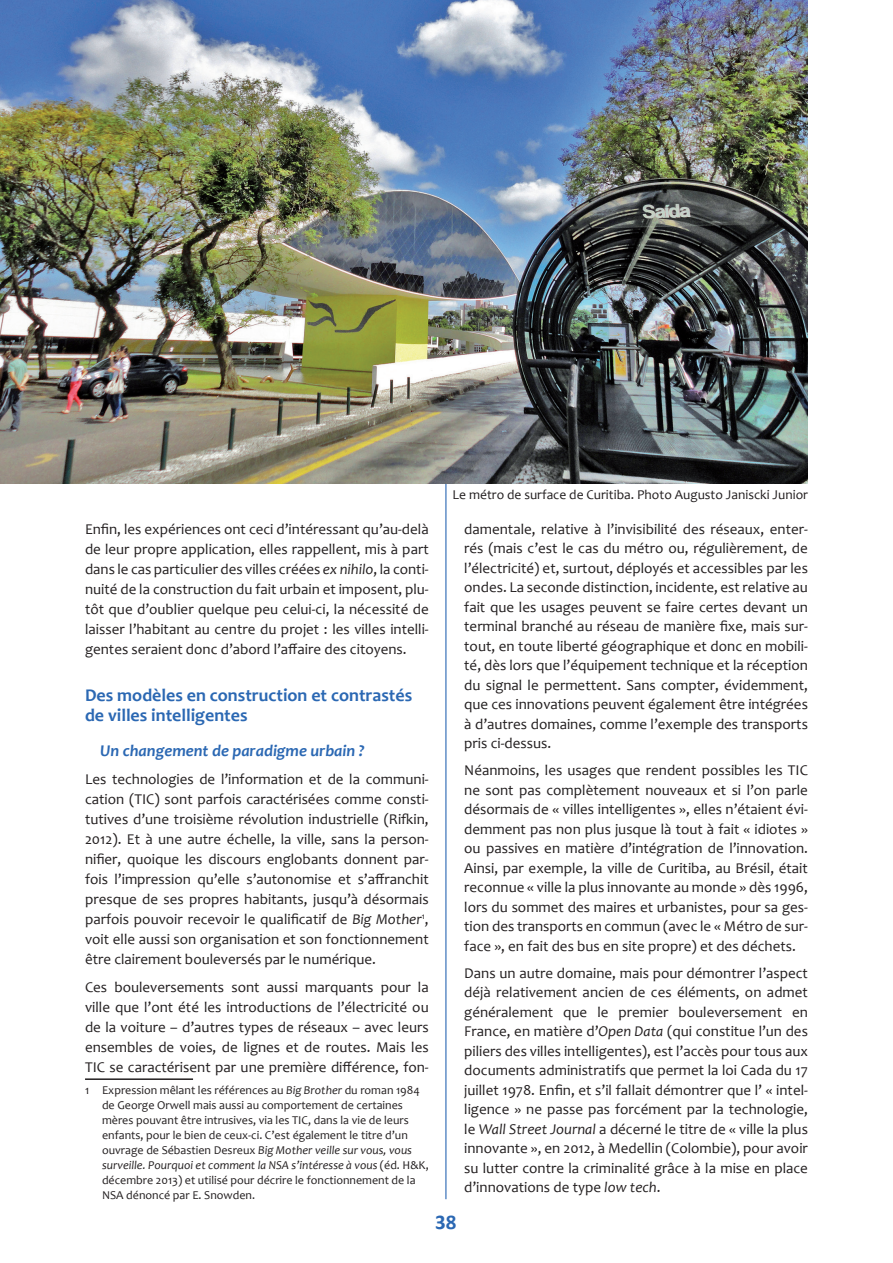
<style>
.page{position:relative;width:893px;height:1263px;background:#fff}
.page>*{position:absolute;margin:0;border:0;box-sizing:border-box;transform-origin:0 0}
.t1{font:700 21px "Calibri";color:#2b68b3}
.t2{font:700 18px/20.1px "Candara";color:#2b68b3}
.t3{font:italic 700 16.5px "Candara";color:#2b68b3}
.t4{font:15px/19.5px "Candara";color:#231f20;text-align:justify}
.t5{font:13.5px "Candara";color:#231f20}
.t6{font:12px/15px "Candara";color:#231f20}
.s1{font-style:italic}
</style>
<div class="page">
<hr style="left:445px;top:86px;width:1px;height:1113px;background:#2b68b3">
<hr style="left:85px;top:1078px;width:108px;height:2px;background:#231f20">
<img style="left:0;top:0;width:808px;height:484px">
<p class="t4" style="left:85px;top:519px;width:345px;line-height:20.1px">Enfin, les expériences ont ceci d’intéressant qu’au-delà de leur propre application, elles rappellent, mis à part dans le cas particulier des villes créées <span class="s1">ex nihilo</span>, la conti&shy;nuité de la construction du fait urbain et imposent, plu&shy;tôt que d’oublier quelque peu celui-ci, la nécessité de laisser l’habitant au centre du projet : les villes intelli&shy;gentes seraient donc d’abord l’affaire des citoyens.</p>
<p class="t2" style="left:85px;top:685px;width:329px">Des modèles en construction et contrastés de villes intelligentes</p>
<p class="t3" style="left:100px;top:740px;width:266px">Un changement de paradigme urbain ?</p>
<p class="t4" style="left:85px;top:768px;width:345px;line-height:20.1px">Les technologies de l’information et de la communi&shy;cation (TIC) sont parfois caractérisées comme consti&shy;tutives d’une troisième révolution industrielle (Rifkin, 2012). Et à une autre échelle, la ville, sans la person&shy;nifier, quoique les discours englobants donnent par&shy;fois l’impression qu’elle s’autonomise et s’affranchit presque de ses propres habitants, jusqu’à désormais parfois pouvoir recevoir le qualificatif de <span class="s1">Big Mother</span><sup>1</sup>, voit elle aussi son organisation et son fonctionnement être clairement bouleversés par le numérique.</p>
<p class="t4" style="left:85px;top:976px;width:345px;line-height:20.1px">Ces bouleversements sont aussi marquants pour la ville que l’ont été les introductions de l’électricité ou de la voiture – d’autres types de réseaux – avec leurs ensembles de voies, de lignes et de routes. Mais les TIC se caractérisent par une première différence, fon-</p>
<p class="t6" style="left:102px;top:1082px;width:328px;text-indent:-17px">1 Expression mêlant les références au <span class="s1">Big Brother</span> du roman 1984 de George Orwell mais aussi au comportement de certaines mères pouvant être intrusives, via les TIC, dans la vie de leurs enfants, pour le bien de ceux-ci. C’est également le titre d’un ouvrage de Sébastien Desreux <span class="s1">Big Mother veille sur vous, vous surveille. Pourquoi et comment la NSA s’intéresse à vous</span> (éd. H&amp;K, décembre 2013) et utilisé pour décrire le fonctionnement de la NSA dénoncé par E. Snowden.</p>
<p class="t5" style="left:453px;top:486px;width:357px">Le métro de surface de Curitiba. Photo Augusto Janiscki Junior</p>
<p class="t4" style="left:464px;top:519px;width:345px">damentale, relative à l’invisibilité des réseaux, enter&shy;rés (mais c’est le cas du métro ou, régulièrement, de l’électricité) et, surtout, déployés et accessibles par les ondes. La seconde distinction, incidente, est relative au fait que les usages peuvent se faire certes devant un terminal branché au réseau de manière fixe, mais sur&shy;tout, en toute liberté géographique et donc en mobili&shy;té, dès lors que l’équipement technique et la réception du signal le permettent. Sans compter, évidemment, que ces innovations peuvent également être intégrées à d’autres domaines, comme l’exemple des transports pris ci-dessus.</p>
<p class="t4" style="left:464px;top:760px;width:345px">Néanmoins, les usages que rendent possibles les TIC ne sont pas complètement nouveaux et si l’on parle désormais de « villes intelligentes », elles n’étaient évi&shy;demment pas non plus jusque là tout à fait « idiotes » ou passives en matière d’intégration de l’innovation.<br>Ainsi, par exemple, la ville de Curitiba, au Brésil, était reconnue « ville la plus innovante au monde » dès 1996, lors du sommet des maires et urbanistes, pour sa ges&shy;tion des transports en commun (avec le « Métro de sur&shy;face », en fait des bus en site propre) et des déchets.</p>
<p class="t4" style="left:464px;top:963px;width:345px">Dans un autre domaine, mais pour démontrer l’aspect déjà relativement ancien de ces éléments, on admet généralement que le premier bouleversement en France, en matière d’<span class="s1">Open Data</span> (qui constitue l’un des piliers des villes intelligentes), est l’accès pour tous aux documents administratifs que permet la loi Cada du 17 juillet 1978. Enfin, et s’il fallait démontrer que l’ « intel&shy;ligence » ne passe pas forcément par la technologie, le <span class="s1">Wall Street Journal</span> a décerné le titre de « ville la plus innovante », en 2012, à Medellin (Colombie), pour avoir su lutter contre la criminalité grâce à la mise en place d’innovations de type <span class="s1">low tech</span>.</p>
<h1 class="t1" style="left:435px;top:1209px;width:23px">38</h1>
</div>
